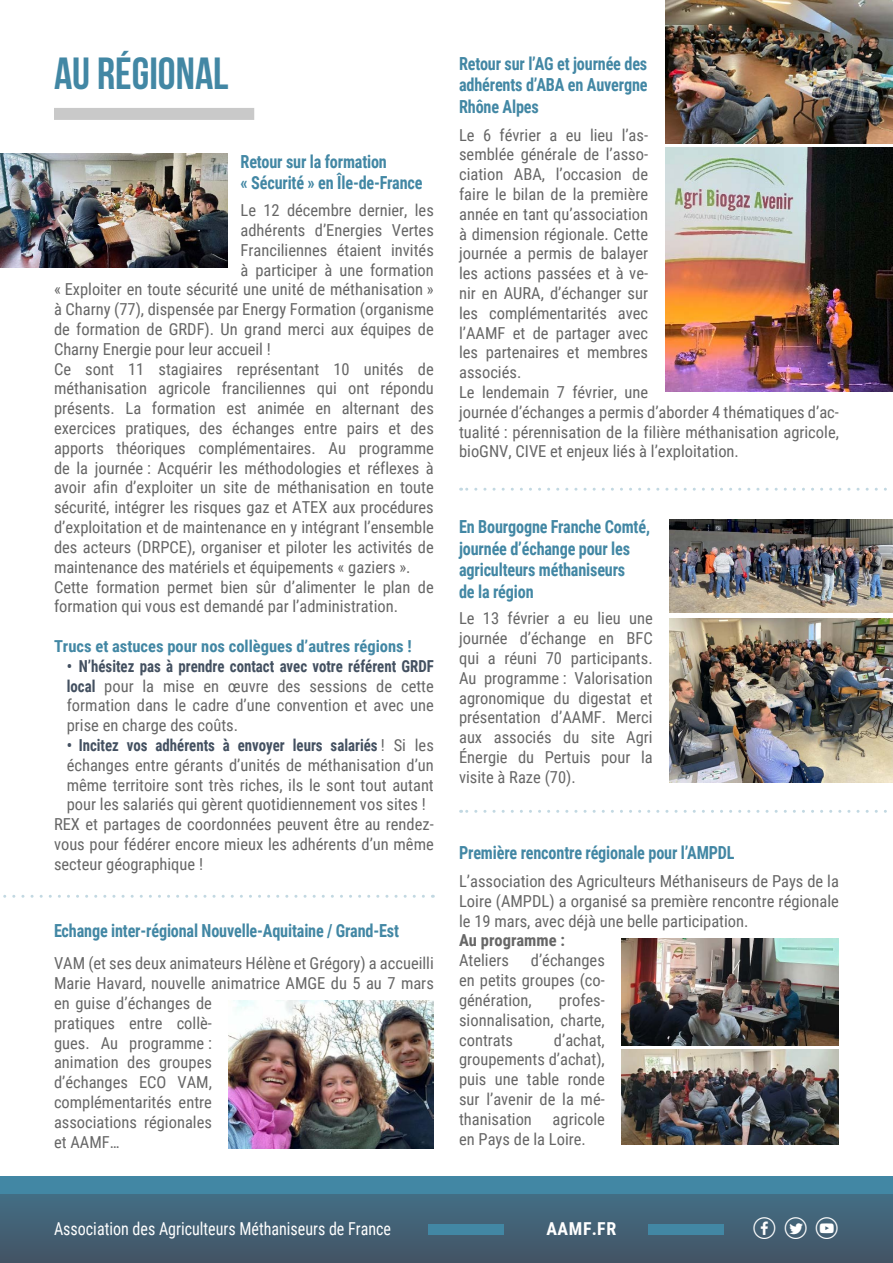
<style>
.page{position:relative;width:893px;height:1263px;background:#fff}
.page>*{position:absolute;margin:0;border:0;box-sizing:border-box;transform-origin:0 0}
.t1{font:700 45px "Bebas Neue";color:#4287a4}
.t2{font:31.65px "Social Shapes";color:#fff}
.t3{font:700 18px/21.6px "Roboto Condensed";letter-spacing:-.01em;color:#4287a4;text-align:justify;scale:.9 1}
.t4{font:17.85px "Roboto Condensed";color:#fff;scale:.9 1}
.t5{font:700 17.85px "Roboto Condensed";letter-spacing:.035em;color:#fff}
.t6{font:16.5px/19.8px "Roboto Condensed";color:#666;text-align:justify}
.t7{font:700 16.5px "Roboto Condensed";color:#4287a4}
.t8{font:700 16.5px "Roboto Condensed";color:#666}
.s1{font-weight:700;color:#435060}
</style>
<div class="page">
<div style="left:0;top:1193px;width:893px;height:70px;background:linear-gradient(to bottom,#436e86,#435364)"></div>
<div style="left:0;top:1176px;width:893px;height:17px;background:#4287a4"></div>
<div style="left:429px;top:1224px;width:75px;height:10px;background:#4287a4"></div>
<div style="left:648px;top:1224px;width:76px;height:10px;background:#4287a4"></div>
<div style="left:54px;top:108px;width:200px;height:12px;background:#c9c9c9"></div>
<img style="left:0;top:153px;width:228px;height:115px">
<img style="left:665px;top:0;width:228px;height:144px">
<img style="left:670px;top:519px;width:223px;height:94px">
<img style="left:622px;top:939px;width:217px;height:106px">
<img style="left:670px;top:618px;width:223px;height:165px">
<img style="left:622px;top:1050px;width:217px;height:94px">
<img style="left:229px;top:1000px;width:205px;height:148px">
<img style="left:665px;top:148px;width:228px;height:243px">
<svg style="left:461px;top:488px;width:426px;height:3px"></svg>
<svg style="left:461px;top:810px;width:426px;height:3px"></svg>
<svg style="left:3px;top:895px;width:420px;height:3px"></svg>
<p class="t1" style="left:54px;top:49px;width:176px">AU RÉGIONAL</p>
<p class="t3" style="left:241px;top:150px;width:164px">Retour sur la formation</p>
<p class="t3" style="left:241px;top:171px;width:204px">« Sécurité » en Île-de-France</p>
<p class="t6" style="left:241px;top:200px;width:195px">Le 12 décembre dernier, les</p>
<p class="t6" style="left:241px;top:220px;width:195px">adhérents d’Energies Vertes</p>
<p class="t6" style="left:241px;top:239px;width:195px">Franciliennes étaient invités</p>
<p class="t6" style="left:241px;top:259px;width:195px">à participer à une formation</p>
<p class="t6" style="left:54px;top:279px;width:381px">« Exploiter en toute sécurité une unité de méthanisation »</p>
<p class="t6" style="left:54px;top:299px;width:381px">à Charny (77), dispensée par Energy Formation (organisme</p>
<p class="t6" style="left:54px;top:319px;width:381px">de formation de GRDF). Un grand merci aux équipes de</p>
<p class="t6" style="left:54px;top:338px;width:218px">Charny Energie pour leur accueil !</p>
<p class="t6" style="left:54px;top:358px;width:381px">Ce sont 11 stagiaires représentant 10 unités de méthanisation agricole franciliennes qui ont répondu présents. La formation est animée en alternant des exercices pratiques, des échanges entre pairs et des apports théoriques complémentaires. Au programme de la journée : Acquérir les méthodologies et réflexes à avoir afin d’exploiter un site de méthanisation en toute sécurité, intégrer les risques gaz et ATEX aux procédures d’exploitation et de maintenance en y intégrant l’ensemble des acteurs (DRPCE), organiser et piloter les activités de maintenance des matériels et équipements « gaziers ».</p>
<p class="t6" style="left:54px;top:576px;width:381px">Cette formation permet bien sûr d’alimenter le plan de formation qui vous est demandé par l’administration.</p>
<p class="t7" style="left:54px;top:634px;width:359px">Trucs et astuces pour nos collègues d’autres régions !</p>
<p class="t6" style="left:67px;top:655px;width:369px"><span class="s1">• N’hésitez pas à prendre contact avec votre référent GRDF local</span> pour la mise en œuvre des sessions de cette formation dans le cadre d’une convention et avec une prise en charge des coûts.</p>
<p class="t6" style="left:67px;top:734px;width:369px"><span class="s1">• Incitez vos adhérents à envoyer leurs salariés</span> ! Si les échanges entre gérants d’unités de méthanisation d’un même territoire sont très riches, ils le sont tout autant pour les salariés qui gèrent quotidiennement vos sites !</p>
<p class="t6" style="left:54px;top:814px;width:381px">REX et partages de coordonnées peuvent être au rendez&shy;vous pour fédérer encore mieux les adhérents d’un même secteur géographique !</p>
<p class="t3" style="left:54px;top:919px;width:385px">Echange inter-régional Nouvelle-Aquitaine / Grand-Est</p>
<p class="t6" style="left:54px;top:953px;width:381px;text-align:left">VAM (et ses deux animateurs Hélène et Grégory) a accueilli<br>Marie Havard, nouvelle animatrice AMGE du 5 au 7 mars en guise d’échanges de<br>pratiques entre collè-<br>gues. Au programme :<br>animation des groupes<br>d’échanges ECO VAM,<br>complémentarités entre<br>associations régionales<br>et AAMF…</p>
<p class="t3" style="left:459px;top:52px;width:211px">Retour sur l’AG et journée des adhérents d’ABA en Auvergne Rhône Alpes</p>
<p class="t6" style="left:459px;top:124px;width:191px">Le 6 février a eu lieu l’as&shy;semblée générale de l’asso&shy;ciation ABA, l’occasion de faire le bilan de la première année en tant qu’association à dimension régionale. Cette journée a permis de balayer les actions passées et à ve&shy;nir en AURA, d’échanger sur les complémentarités avec l’AAMF et de partager avec les partenaires et membres associés.</p>
<p class="t6" style="left:459px;top:382px;width:381px;text-align:left">Le lendemain 7 février, une<br>journée d’échanges a permis d’aborder 4 thématiques d’ac&shy;tualité : pérennisation de la filière méthanisation agricole, bioGNV, CIVE et enjeux liés à l’exploitation.</p>
<p class="t3" style="left:459px;top:515px;width:214px;text-align:left">En Bourgogne Franche Comté, journée d’échange pour les agriculteurs méthaniseurs</p>
<p class="t3" style="left:459px;top:580px;width:84px">de la région</p>
<p class="t6" style="left:459px;top:608px;width:195px">Le 13 février a eu lieu une journée d’échange en BFC qui a réuni 70 participants.<br>Au programme : Valorisation agronomique du digestat et présentation d’AAMF. Merci aux associés du site Agri Énergie du Pertuis pour la visite à Raze (70).</p>
<p class="t3" style="left:459px;top:841px;width:308px">Première rencontre régionale pour l’AMPDL</p>
<p class="t6" style="left:459px;top:871px;width:381px">L’association des Agriculteurs Méthaniseurs de Pays de la Loire (AMPDL) a organisé sa première rencontre régionale le 19 mars, avec déjà une belle participation.</p>
<p class="t8" style="left:459px;top:929px;width:107px">Au programme :</p>
<p class="t6" style="left:459px;top:950px;width:51px">Ateliers</p>
<p class="t6" style="left:459px;top:950px;width:147px;text-indent:72px">d’échanges en petits groupes (co&shy;génération,</p>
<p class="t6" style="left:459px;top:989px;width:147px;text-indent:100px">profes&shy;sionnalisation, charte, contrats</p>
<p class="t6" style="left:459px;top:1029px;width:147px;text-indent:95px">d’achat, groupements d’achat), puis une table ronde sur l’avenir de la mé&shy;thanisation</p>
<p class="t6" style="left:459px;top:1108px;width:147px;text-indent:94px">agricole en Pays de la Loire.</p>
<p class="t4" style="left:54px;top:1216px;width:376px">Association des Agriculteurs Méthaniseurs de France</p>
<p class="t5" style="left:546px;top:1216px;width:71px">AAMF.FR</p>
<h2 class="t2" style="left:753px;top:1210px;width:87px">c d l</h2>
</div>
